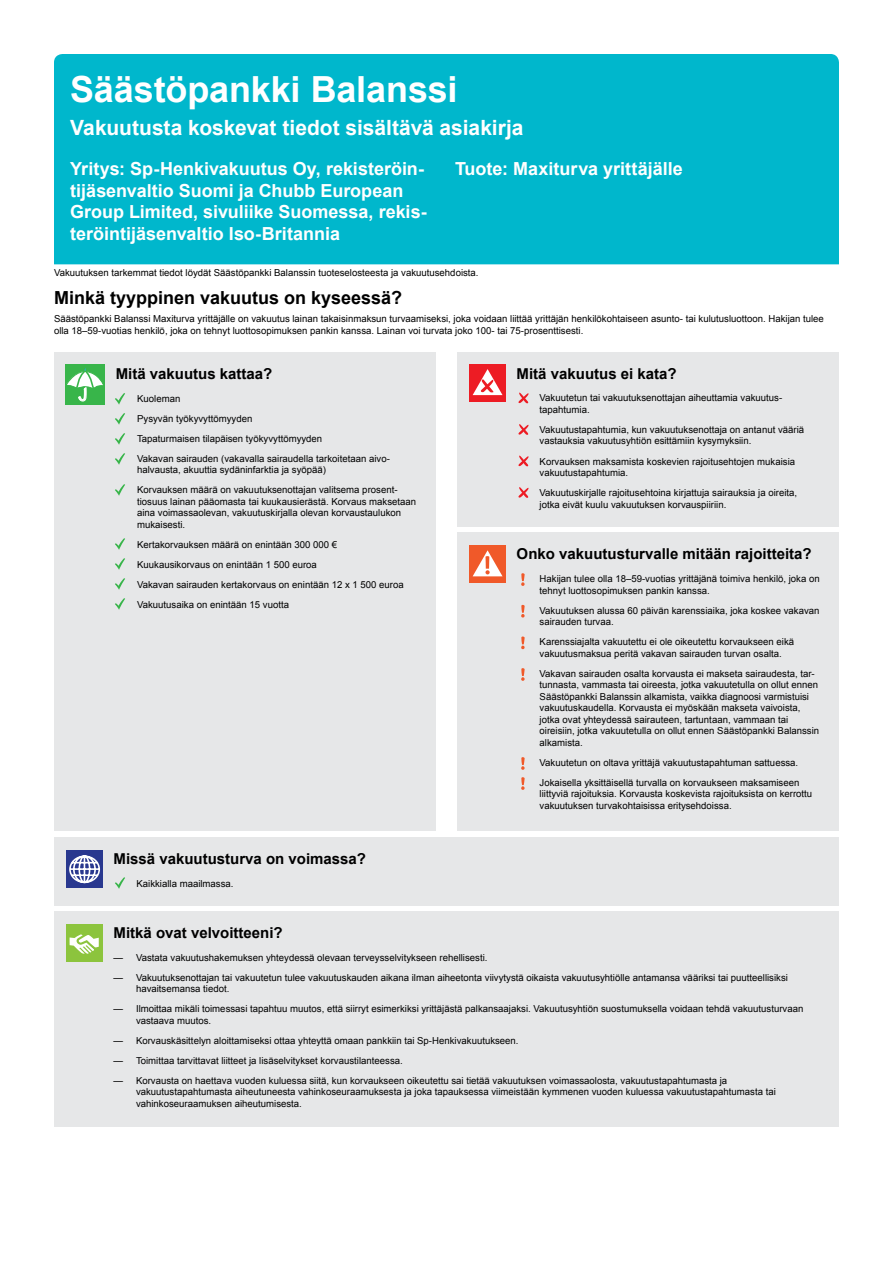
<style>
.page{position:relative;width:893px;height:1263px;background:#fff}
.page>*{position:absolute;margin:0;border:0;box-sizing:border-box;transform-origin:0 0}
.t1{font:700 36px "Arial";letter-spacing:-.005em;color:#fff}
.t2{font:700 21px "Arial";color:#fff}
.t3{font:700 18px/21.6px "Arial";color:#fff}
.t4{font:700 18px "Arial";color:#000}
.t5{font:700 15px "Arial";color:#000}
.t6{font:9.6px/11.6px "Arial";color:#000}
</style>
<div class="page">
<div style="left:54px;top:54px;width:785px;height:210px;background:#00b7cc"></div>
<div style="left:54px;top:352px;width:382px;height:479px;background:#e6e7e8"></div>
<div style="left:65px;top:365px;width:39px;height:40px;background:#38b54a"></div>
<svg style="left:66px;top:367px;width:39px;height:34px"></svg>
<svg style="left:115px;top:393px;width:10px;height:12px"></svg>
<svg style="left:115px;top:413px;width:10px;height:12px"></svg>
<svg style="left:115px;top:433px;width:10px;height:12px"></svg>
<svg style="left:115px;top:453px;width:10px;height:12px"></svg>
<svg style="left:115px;top:484px;width:10px;height:12px"></svg>
<svg style="left:115px;top:538px;width:10px;height:12px"></svg>
<svg style="left:115px;top:578px;width:10px;height:12px"></svg>
<svg style="left:115px;top:558px;width:10px;height:12px"></svg>
<svg style="left:115px;top:598px;width:10px;height:12px"></svg>
<div style="left:457px;top:352px;width:382px;height:174px;background:#e6e7e8"></div>
<div style="left:469px;top:364px;width:37px;height:38px;background:#ed1c24"></div>
<svg style="left:473px;top:369px;width:29px;height:26px"></svg>
<svg style="left:518px;top:392px;width:11px;height:12px"></svg>
<svg style="left:518px;top:424px;width:11px;height:11px"></svg>
<svg style="left:518px;top:455px;width:11px;height:12px"></svg>
<svg style="left:518px;top:487px;width:11px;height:11px"></svg>
<div style="left:457px;top:532px;width:382px;height:299px;background:#e6e7e8"></div>
<div style="left:469px;top:545px;width:37px;height:38px;background:#f05929"></div>
<svg style="left:473px;top:550px;width:29px;height:26px"></svg>
<svg style="left:521px;top:777px;width:4px;height:13px"></svg>
<svg style="left:521px;top:573px;width:4px;height:13px"></svg>
<svg style="left:521px;top:605px;width:4px;height:13px"></svg>
<svg style="left:521px;top:668px;width:4px;height:13px"></svg>
<svg style="left:521px;top:636px;width:4px;height:13px"></svg>
<svg style="left:521px;top:757px;width:4px;height:13px"></svg>
<div style="left:54px;top:837px;width:785px;height:68px;background:#e6e7e8"></div>
<div style="left:66px;top:850px;width:37px;height:38px;background:#29388f"></div>
<svg style="left:69px;top:855px;width:31px;height:29px"></svg>
<svg style="left:115px;top:877px;width:10px;height:12px"></svg>
<div style="left:54px;top:911px;width:785px;height:216px;background:#e6e7e8"></div>
<div style="left:66px;top:924px;width:37px;height:38px;background:#8cc43d"></div>
<svg style="left:70px;top:934px;width:29px;height:20px"></svg>
<h1 class="t1" style="left:70px;top:65px;width:389px">Säästöpankki Balanssi</h1>
<h2 class="t2" style="left:70px;top:114px;width:455px">Vakuutusta koskevat tiedot sisältävä asiakirja</h2>
<h3 class="t3" style="left:70px;top:158px;width:355px">Yritys: Sp-Henkivakuutus Oy, rekisteröin-</h3>
<h3 class="t3" style="left:455px;top:158px;width:229px">Tuote: Maxiturva yrittäjälle</h3>
<h3 class="t3" style="left:70px;top:180px;width:358px">tijäsenvaltio Suomi ja Chubb European<br>Group Limited, sivuliike Suomessa, rekis&shy;teröintijäsenvaltio Iso-Britannia</h3>
<p class="t6" style="left:54px;top:267px;width:426px">Vakuutuksen tarkemmat tiedot löydät Säästöpankki Balanssin tuoteselosteesta ja vakuutusehdoista.</p>
<p class="t6" style="left:54px;top:313px;width:771px">Säästöpankki Balanssi Maxiturva yrittäjälle on vakuutus lainan takaisinmaksun turvaamiseksi, joka voidaan liittää yrittäjän henkilökohtaiseen asunto- tai kulutusluottoon. Hakijan tulee olla 18–59-vuotias henkilö, joka on tehnyt luottosopimuksen pankin kanssa. Lainan voi turvata joko 100- tai 75-prosenttisesti.</p>
<h3 class="t4" style="left:54px;top:286px;width:350px">Minkä tyyppinen vakuutus on kyseessä?</h3>
<h3 class="t5" style="left:116px;top:363px;width:158px">Mitä vakuutus kattaa?</h3>
<p class="t6" style="left:137px;top:388px;width:254px;line-height:20.1px">Kuoleman<br>Pysyvän työkyvyttömyyden<br>Tapaturmaisen tilapäisen työkyvyttömyyden<br>Vakavan sairauden (vakavalla sairaudella tarkoitetaan aivo-</p>
<p class="t6" style="left:137px;top:460px;width:262px;line-height:20.1px">halvausta, akuuttia sydäninfarktia ja syöpää)<br>Korvauksen määrä on vakuutuksenottajan valitsema prosent-</p>
<p class="t6" style="left:137px;top:496px;width:281px">tiosuus lainan pääomasta tai kuukausierästä. Korvaus maksetaan aina voimassaolevan, vakuutuskirjalla olevan korvaustaulukon mukaisesti.</p>
<p class="t6" style="left:137px;top:534px;width:268px;line-height:20.1px">Kertakorvauksen määrä on enintään 300 000 € Kuukausikorvaus on enintään 1 500 euroa<br>Vakavan sairauden kertakorvaus on enintään 12 x 1 500 euroa Vakuutusaika on enintään 15 vuotta</p>
<h3 class="t5" style="left:114px;top:849px;width:254px">Missä vakuutusturva on voimassa?</h3>
<p class="t6" style="left:136px;top:878px;width:99px">Kaikkialla maailmassa.</p>
<h3 class="t5" style="left:517px;top:363px;width:162px">Mitä vakuutus ei kata?</h3>
<p class="t6" style="left:540px;top:392px;width:244px">Vakuutetun tai vakuutuksenottajan aiheuttamia vakuutus&shy;tapahtumia.</p>
<p class="t6" style="left:540px;top:424px;width:266px">Vakuutustapahtumia, kun vakuutuksenottaja on antanut vääriä vastauksia vakuutusyhtiön esittämiin kysymyksiin.</p>
<p class="t6" style="left:540px;top:455px;width:257px">Korvauksen maksamista koskevien rajoitusehtojen mukaisia vakuutustapahtumia.</p>
<p class="t6" style="left:540px;top:487px;width:259px">Vakuutuskirjalle rajoitusehtoina kirjattuja sairauksia ja oireita, jotka eivät kuulu vakuutuksen korvauspiiriin.</p>
<h3 class="t5" style="left:517px;top:544px;width:297px">Onko vakuutusturvalle mitään rajoitteita?</h3>
<p class="t6" style="left:540px;top:573px;width:282px">Hakijan tulee olla 18–59-vuotias yrittäjänä toimiva henkilö, joka on tehnyt luottosopimuksen pankin kanssa.</p>
<p class="t6" style="left:540px;top:604px;width:281px">Vakuutuksen alussa 60 päivän karenssiaika, joka koskee vakavan sairauden turvaa.</p>
<p class="t6" style="left:540px;top:636px;width:256px">Karenssiajalta vakuutettu ei ole oikeutettu korvaukseen eikä vakuutusmaksua peritä vakavan sairauden turvan osalta.</p>
<p class="t6" style="left:540px;top:668px;width:281px">Vakavan sairauden osalta korvausta ei makseta sairaudesta, tar&shy;tunnasta, vammasta tai oireesta, jotka vakuutetulla on ollut ennen Säästöpankki Balanssin alkamista, vaikka diagnoosi varmistuisi vakuutuskaudella. Korvausta ei myöskään makseta vaivoista, jotka ovat yhteydessä sairauteen, tartuntaan, vammaan tai oireisiin, jotka vakuutetulla on ollut ennen Säästöpankki Balanssin alkamista.</p>
<p class="t6" style="left:540px;top:752px;width:261px;line-height:20.1px">Vakuutetun on oltava yrittäjä vakuutustapahtuman sattuessa.<br>Jokaisella yksittäisellä turvalla on korvaukseen maksamiseen</p>
<p class="t6" style="left:540px;top:788px;width:274px">liittyviä rajoituksia. Korvausta koskevista rajoituksista on kerrottu vakuutuksen turvakohtaisissa eritysehdoissa.</p>
<h3 class="t5" style="left:114px;top:923px;width:171px">Mitkä ovat velvoitteeni?</h3>
<p class="t6" style="left:114px;top:952px;width:375px">— Vastata vakuutushakemuksen yhteydessä olevaan terveysselvitykseen rehellisesti.</p>
<p class="t6" style="left:136px;top:972px;width:653px;text-indent:-23px">— Vakuutuksenottajan tai vakuutetun tulee vakuutuskauden aikana ilman aiheetonta viivytystä oikaista vakuutusyhtiölle antamansa vääriksi tai puutteellisiksi havaitsemansa tiedot.</p>
<p class="t6" style="left:136px;top:1003px;width:669px;text-indent:-23px">— Ilmoittaa mikäli toimessasi tapahtuu muutos, että siirryt esimerkiksi yrittäjästä palkansaajaksi. Vakuutusyhtiön suostumuksella voidaan tehdä vakuutusturvaan vastaava muutos.</p>
<p class="t6" style="left:114px;top:1035px;width:407px">— Korvauskäsittelyn aloittamiseksi ottaa yhteyttä omaan pankkiin tai Sp-Henkivakuutukseen.</p>
<p class="t6" style="left:114px;top:1055px;width:291px">— Toimittaa tarvittavat liitteet ja lisäselvitykset korvaustilanteessa.</p>
<p class="t6" style="left:136px;top:1075px;width:641px;text-indent:-23px">— Korvausta on haettava vuoden kuluessa siitä, kun korvaukseen oikeutettu sai tietää vakuutuksen voimassaolosta, vakuutustapahtumasta ja vakuutustapahtumasta aiheutuneesta vahinkoseuraamuksesta ja joka tapauksessa viimeistään kymmenen vuoden kuluessa vakuutustapahtumasta tai vahinkoseuraamuksen aiheutumisesta.</p>
</div>
